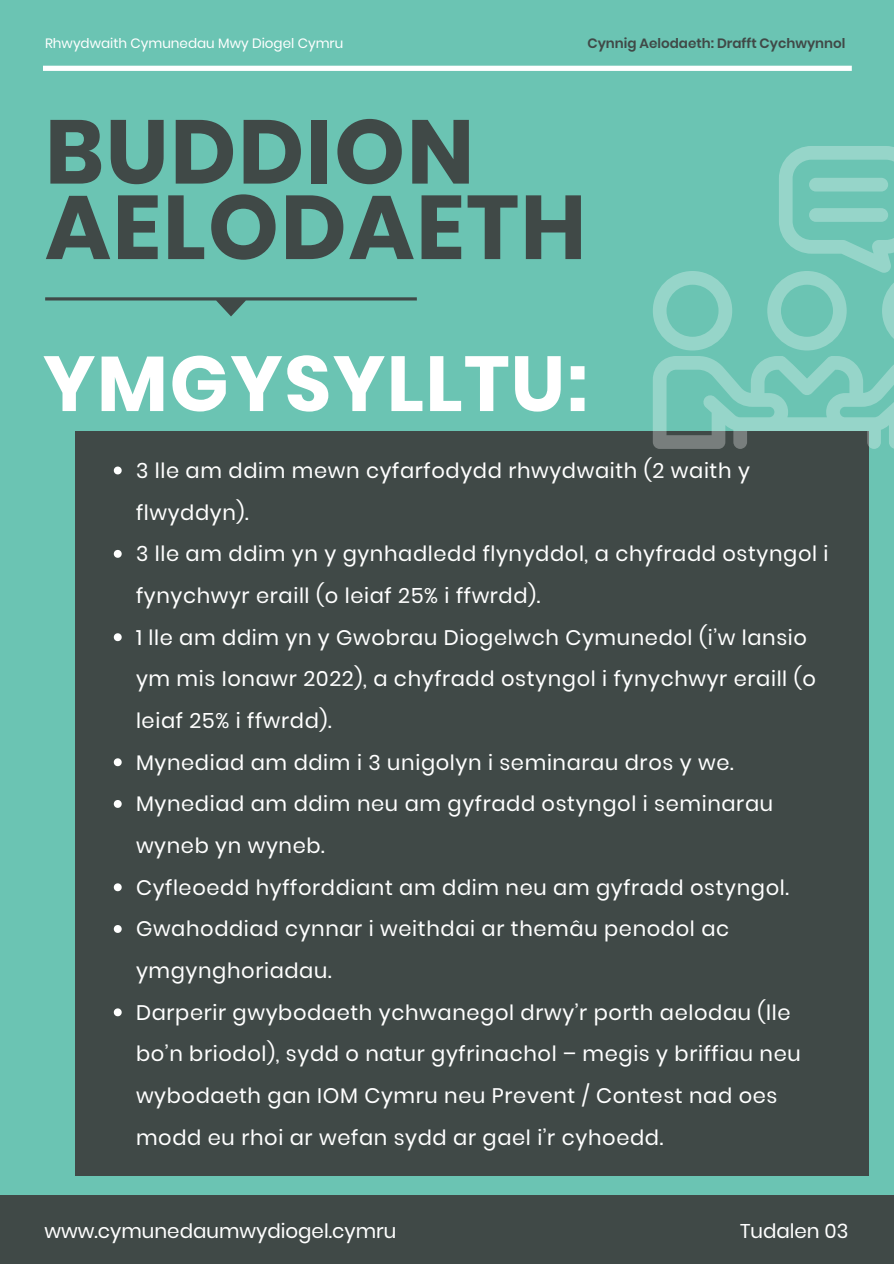
<style>
.page{position:relative;width:894px;height:1264px;background:#fff}
.page>*{position:absolute;margin:0;border:0;box-sizing:border-box;transform-origin:0 0}
.t1{font:700 90.15px/75.4px "Poppins";letter-spacing:.02em;color:#404947}
.t2{font:700 77.55px "Poppins";letter-spacing:.02em;color:#fff}
.t3{font:21px/41.7px "Poppins";letter-spacing:.03em;color:#fff}
.t4{font:19.8px "Poppins";color:#fff}
.t5{font:13.5px "Poppins";color:#fff}
.t6{font:600 13.5px "Poppins";color:#404947}
</style>
<div class="page">
<div style="left:0;top:0;width:893px;height:1263px;background:#6bc4b3"></div>
<svg style="left:43px;top:66px;width:808px;height:5px;background:#fcfefd"></svg>
<div style="left:0;top:1195px;width:893px;height:68px;background:#404947"></div>
<svg style="left:45px;top:297px;width:372px;height:19px"></svg>
<div style="left:75px;top:431px;width:793px;height:744px;background:#404947"></div>
<svg style="left:114px;top:466px;width:8px;height:8px"></svg>
<svg style="left:114px;top:550px;width:8px;height:8px"></svg>
<svg style="left:114px;top:633px;width:8px;height:8px"></svg>
<svg style="left:114px;top:758px;width:8px;height:8px"></svg>
<svg style="left:114px;top:800px;width:8px;height:7px"></svg>
<svg style="left:114px;top:883px;width:8px;height:8px"></svg>
<svg style="left:114px;top:925px;width:8px;height:7px"></svg>
<svg style="left:114px;top:1008px;width:8px;height:8px"></svg>
<svg style="left:653px;top:271px;width:79px;height:79px"></svg>
<svg style="left:653px;top:356px;width:240px;height:93px"></svg>
<svg style="left:767px;top:146px;width:126px;height:204px"></svg>
<div style="left:808px;top:178px;width:79px;height:13px;background:#96d5c9;border-radius:7px"></div>
<div style="left:808px;top:208px;width:79px;height:14px;background:#96d5c9;border-radius:7px"></div>
<p class="t5" style="left:45px;top:33px;width:300px">Rhwydwaith Cymunedau Mwy Diogel Cymru</p>
<p class="t6" style="left:587px;top:33px;width:259px">Cynnig Aelodaeth: Drafft Cychwynnol</p>
<p class="t1" style="left:45px;top:114px;width:542px">BUDDION<br>AELODAETH</p>
<p class="t2" style="left:43px;top:329px;width:546px">YMGYSYLLTU:</p>
<p class="t3" style="left:136px;top:449px;width:615px">3 lle am ddim mewn cyfarfodydd rhwydwaith (2 waith y flwyddyn).</p>
<p class="t3" style="left:136px;top:533px;width:694px">3 lle am ddim yn y gynhadledd flynyddol, a chyfradd ostyngol i fynychwyr eraill (o leiaf 25% i ffwrdd).</p>
<p class="t3" style="left:136px;top:616px;width:681px">1 lle am ddim yn y Gwobrau Diogelwch Cymunedol (i’w lansio ym mis Ionawr 2022), a chyfradd ostyngol i fynychwyr eraill (o leiaf 25% i ffwrdd).</p>
<p class="t3" style="left:136px;top:741px;width:599px">Mynediad am ddim i 3 unigolyn i seminarau dros y we.</p>
<p class="t3" style="left:136px;top:783px;width:638px">Mynediad am ddim neu am gyfradd ostyngol i seminarau wyneb yn wyneb.</p>
<p class="t3" style="left:136px;top:866px;width:654px">Cyfleoedd hyfforddiant am ddim neu am gyfradd ostyngol.</p>
<p class="t3" style="left:136px;top:908px;width:594px">Gwahoddiad cynnar i weithdai ar themâu penodol ac ymgynghoriadau.</p>
<p class="t3" style="left:136px;top:991px;width:666px">Darperir gwybodaeth ychwanegol drwy’r porth aelodau (lle bo’n briodol), sydd o natur gyfrinachol – megis y briffiau neu wybodaeth gan IOM Cymru neu Prevent / Contest nad oes modd eu rhoi ar wefan sydd ar gael i’r cyhoedd.</p>
<p class="t4" style="left:45px;top:1216px;width:353px">www.cymunedaumwydiogel.cymru</p>
<p class="t4" style="left:739px;top:1216px;width:110px">Tudalen 03</p>
</div>
